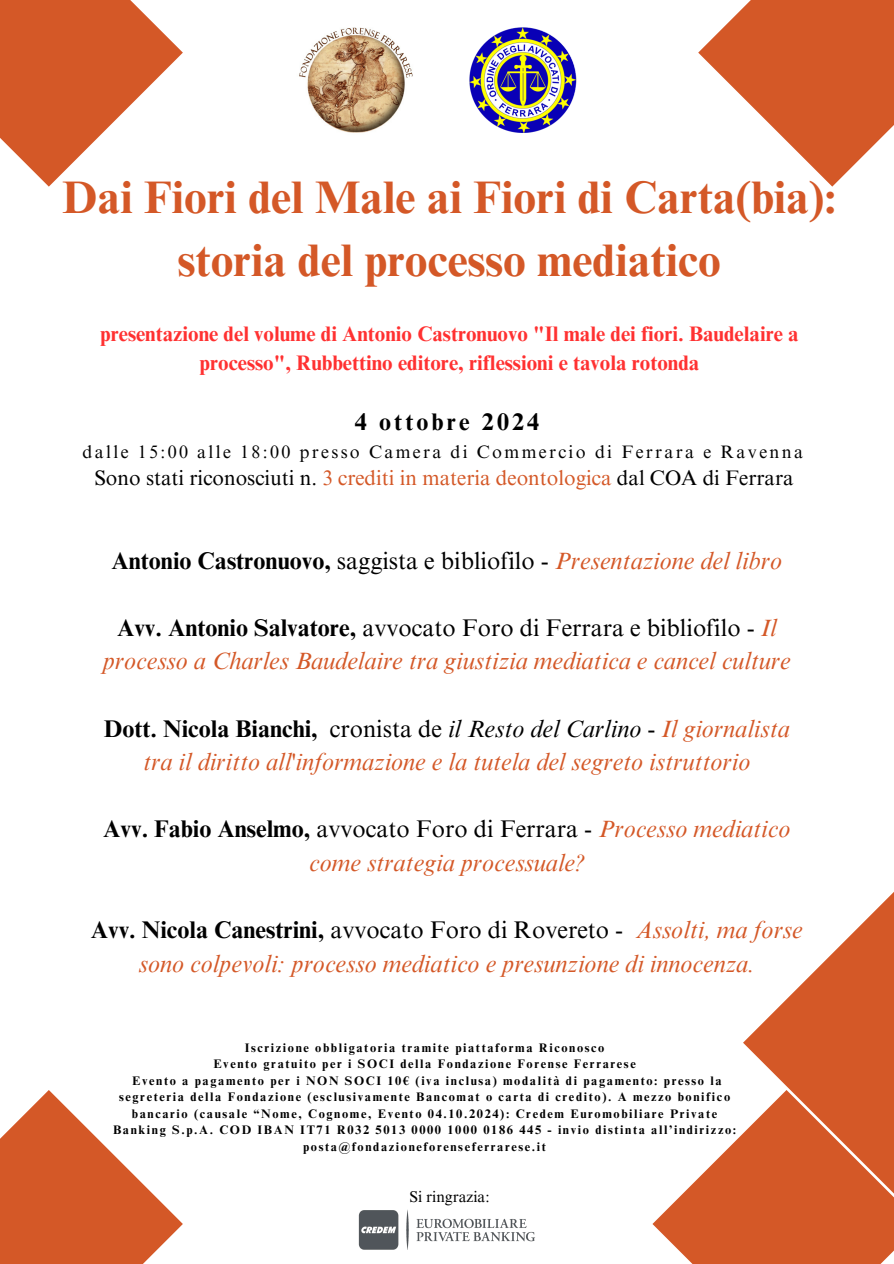
<style>
.page{position:relative;width:894px;height:1264px;background:#fff}
.page>*{position:absolute;margin:0;border:0;box-sizing:border-box;transform-origin:0 0}
.t1{font:700 45.6px/63px "Times NRMT Pro";color:#d45827;text-align:center}
.t2{font:italic 24.15px/33.6px "Times NRMT Pro";color:#d45827;text-align:center}
.t3{font:700 24.15px "Times NRMT Pro";color:#000}
.t4{font:24.15px "Times NRMT Pro";color:#000}
.t5{font:700 24px "Times NRMT Pro";letter-spacing:.13em;color:#000}
.t6{font:700 21px/29.2px "Times NRMT Pro";color:#ff3131;text-align:center}
.t7{font:21px "Times NRMT Pro";color:#000}
.t8{font:18px "Times NRMT Pro";letter-spacing:.13em;color:#000}
.t9{font:15.6px "Times NRMT Pro";color:#000}
.t10{font:700 12.45px/16.5px "Times NRMT Pro";letter-spacing:.13em;color:#000;text-align:center}
.s1{color:#d45827}
.s2{font-weight:700;font-style:normal;color:#000}
.s3{font-style:normal;color:#000}
.s4{font-weight:400}
.s5{font-weight:400;font-style:italic}
.s6{font-weight:400;font-style:italic;color:#d45827}
.s7{font-weight:700}
.s8{font-style:italic;color:#d45827}
</style>
<div class="page">
<img style="left:299px;top:27px;width:114px;height:106px">
<img style="left:469px;top:27px;width:108px;height:106px">
<img style="left:358px;top:1209px;width:177px;height:40px">
<svg style="left:743px;top:893px;width:150px;height:196px;fill:#d45827"></svg>
<svg style="left:652px;top:1089px;width:241px;height:174px;fill:#d45827"></svg>
<svg style="left:0;top:0;width:183px;height:187px;fill:#d45827"></svg>
<svg style="left:0;top:1090px;width:183px;height:173px;fill:#d45827"></svg>
<svg style="left:698px;top:0;width:195px;height:187px;fill:#d45827"></svg>
<h2 class="t1" style="left:62px;top:171px;width:775px">Dai Fiori del Male ai Fiori di Carta(bia): storia del processo mediatico</h2>
<p class="t6" style="left:100px;top:322px;width:699px">presentazione del volume di Antonio Castronuovo "Il male dei fiori. Baudelaire a processo", Rubbettino editore, riflessioni e tavola rotonda</p>
<p class="t5" style="left:355px;top:412px;width:186px">4 ottobre 2024</p>
<p class="t8" style="left:83px;top:445px;width:721px">dalle 15:00 alle 18:00 presso Camera di Commercio di Ferrara e Ravenna</p>
<p class="t7" style="left:94px;top:470px;width:700px">Sono stati riconosciuti n. <span class="s1">3 crediti in materia deontologica</span> dal COA di Ferrara</p>
<h1 class="t2" style="left:111px;top:546px;width:671px"><span class="s2">Antonio Castronuovo,</span> <span class="s3">saggista e bibliofilo -</span> Presentazione del libro</h1>
<h3 class="t2" style="left:103px;top:614px;width:689px"><span class="s2">Avv. Antonio Salvatore,</span> <span class="s3">avvocato Foro di Ferrara e bibliofilo -</span> Il processo a Charles Baudelaire tra giustizia mediatica e cancel culture</h3>
<h4 class="t3" style="left:104px;top:719px;width:687px">Dott. Nicola Bianchi, <span class="s4">cronista de</span> <span class="s5">il Resto del Carlino</span> <span class="s4">-</span> <span class="s6">Il giornalista</span></h4>
<h2 class="t2" style="left:143px;top:748px;width:608px">tra il diritto all'informazione e la tutela del segreto istruttorio</h2>
<h2 class="t2" style="left:103px;top:815px;width:688px"><span class="s2">Avv. Fabio Anselmo,</span> <span class="s3">avvocato Foro di Ferrara -</span> Processo mediatico come strategia processuale?</h2>
<h2 class="t4" style="left:91px;top:920px;width:713px"><span class="s7">Avv. Nicola Canestrini,</span> avvocato Foro di Rovereto - <span class="s8">Assolti, ma forse</span></h2>
<h2 class="t2" style="left:139px;top:949px;width:617px">sono colpevoli: processo mediatico e presunzione di innocenza.</h2>
<p class="t10" style="left:245px;top:1040px;width:361px">Iscrizione obbligatoria tramite piattaforma Riconosco</p>
<p class="t10" style="left:213px;top:1057px;width:424px">Evento gratuito per i SOCI della Fondazione Forense Ferrarese</p>
<h5 class="t10" style="left:113px;top:1073px;width:624px">Evento a pagamento per i NON SOCI 10€ (iva inclusa) modalità di pagamento: presso la segreteria della Fondazione (esclusivamente Bancomat o carta di credito). A mezzo bonifico bancario (causale “Nome, Cognome, Evento 04.10.2024): Credem Euromobiliare Private Banking S.p.A. COD IBAN IT71 R032 5013 0000 1000 0186 445 - invio distinta all’indirizzo: posta@fondazioneforenseferrarese.it</h5>
<p class="t9" style="left:409px;top:1190px;width:82px">Si ringrazia:</p>
</div>
